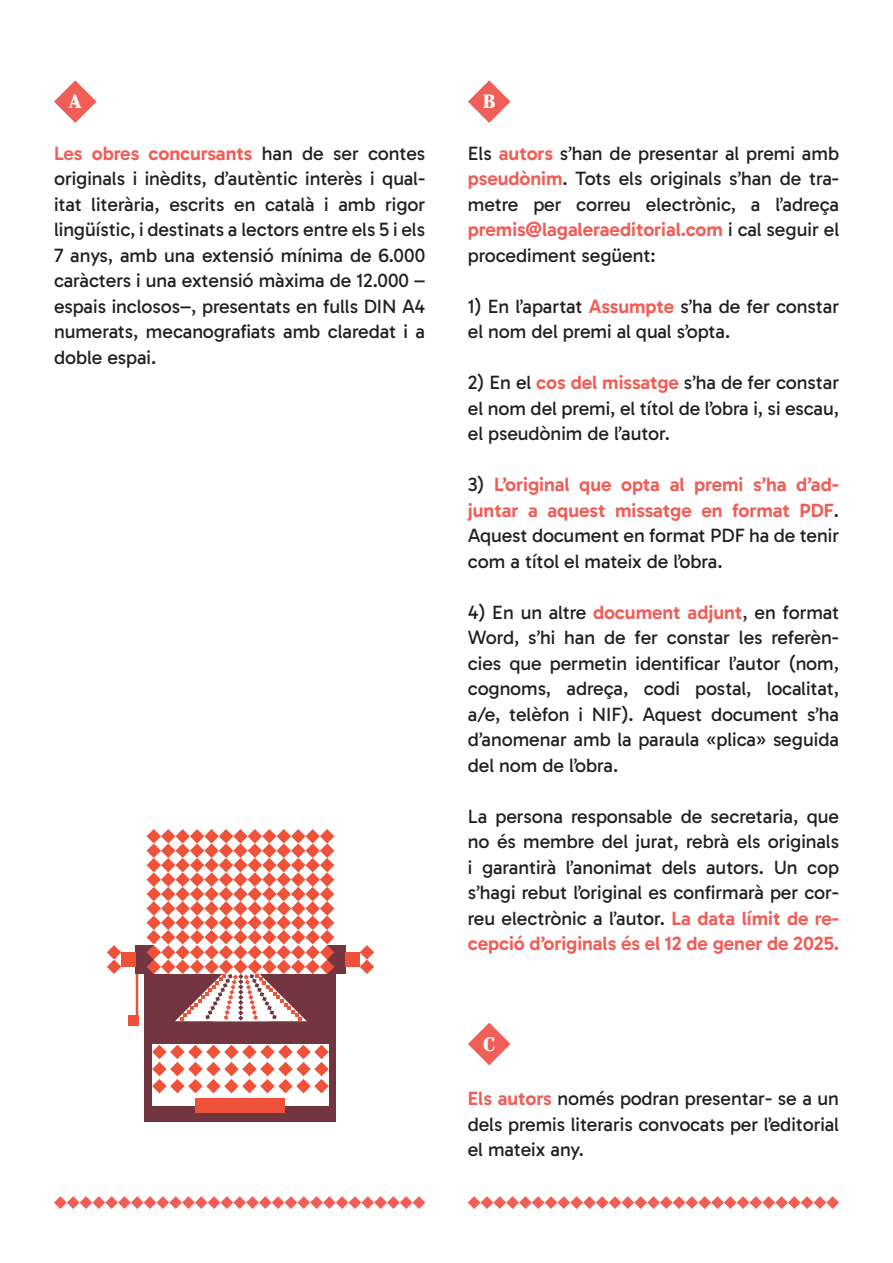
<style>
.page{position:relative;width:893px;height:1263px;background:#fff}
.page>*{position:absolute;margin:0;border:0;box-sizing:border-box;transform-origin:0 0}
.t1{font:800 21px "Trola";color:#fff}
.t2{font:19.5px/25.5px "Gabarito";letter-spacing:-.005em;color:#231f20;text-align:justify}
.t3{font:600 19.5px/25.5px "Gabarito";letter-spacing:-.005em;color:#f15d57;text-align:justify}
.s1{font-weight:600;color:#f15d57}
.s2{font-weight:400;color:#231f20}
</style>
<div class="page">
<svg style="left:54px;top:1196px;width:371px;height:13px"></svg>
<svg style="left:468px;top:1196px;width:371px;height:13px"></svg>
<svg style="left:54px;top:80px;width:43px;height:43px"></svg>
<svg style="left:468px;top:80px;width:42px;height:43px"></svg>
<svg style="left:468px;top:1023px;width:42px;height:42px"></svg>
<div style="left:145px;top:974px;width:191px;height:147px;background:#73353f"></div>
<div style="left:152px;top:1045px;width:177px;height:61px;background:#fff"></div>
<div style="left:136px;top:945px;width:18px;height:29px;background:#73353f"></div>
<div style="left:327px;top:945px;width:18px;height:29px;background:#73353f"></div>
<svg style="left:152px;top:1045px;width:177px;height:48px"></svg>
<div style="left:196px;top:1099px;width:89px;height:14px;background:#f05139"></div>
<svg style="left:360px;top:945px;width:14px;height:29px"></svg>
<div style="left:345px;top:952px;width:15px;height:15px;background:#f05139"></div>
<div style="left:128px;top:1015px;width:10px;height:11px;background:#f05139"></div>
<svg style="left:107px;top:945px;width:14px;height:29px"></svg>
<div style="left:121px;top:952px;width:15px;height:15px;background:#f05139"></div>
<svg style="left:147px;top:829px;width:187px;height:192px"></svg>
<hr style="left:136px;top:974px;width:2px;height:52px;background:#f05139">
<p class="t1" style="left:69px;top:87px;width:14px">A</p>
<p class="t1" style="left:483px;top:87px;width:15px">B</p>
<p class="t2" style="left:54px;top:140px;width:373px"><span class="s1">Les obres concursants</span> han de ser contes originals i inèdits, d’autèntic interès i qual&shy;itat literària, escrits en català i amb rigor lingüístic, i destinats a lectors entre els 5 i els 7 anys, amb una extensió mínima de 6.000 caràcters i una extensió màxima de 12.000 – espais inclosos–, presentats en fulls DIN A4 numerats, mecanografiats amb claredat i a doble espai.</p>
<p class="t2" style="left:468px;top:140px;width:373px">Els <span class="s1">autors</span> s’han de presentar al premi amb <span class="s1">pseudònim</span>. Tots els originals s’han de tra&shy;metre per correu electrònic, a l’adreça <span class="s1">premis@lagaleraeditorial.com</span> i cal seguir el procediment següent:</p>
<p class="t2" style="left:468px;top:293px;width:373px">1) En l’apartat <span class="s1">Assumpte</span> s’ha de fer constar el nom del premi al qual s’opta.</p>
<p class="t2" style="left:468px;top:370px;width:373px">2) En el <span class="s1">cos del missatge</span> s’ha de fer constar el nom del premi, el títol de l’obra i, si escau, el pseudònim de l’autor.</p>
<p class="t3" style="left:468px;top:472px;width:373px"><span class="s2">3)</span> L’original que opta al premi s’ha d’ad&shy;juntar a aquest missatge en format PDF<span class="s2">.<br>Aquest document en format PDF ha de tenir com a títol el mateix de l’obra.</span></p>
<p class="t2" style="left:468px;top:599px;width:373px">4) En un altre <span class="s1">document adjunt</span>, en format Word, s’hi han de fer constar les referèn&shy;cies que permetin identificar l’autor (nom, cognoms, adreça, codi postal, localitat, a/e, telèfon i NIF). Aquest document s’ha d’anomenar amb la paraula «plica» seguida del nom de l’obra.</p>
<p class="t2" style="left:468px;top:803px;width:373px">La persona responsable de secretaria, que no és membre del jurat, rebrà els originals i garantirà l’anonimat dels autors. Un cop s’hagi rebut l’original es confirmarà per cor&shy;reu electrònic a l’autor. <span class="s1">La data límit de re&shy;cepció d’originals és el 12 de gener de 2025.</span></p>
<p class="t1" style="left:483px;top:1029px;width:14px">C</p>
<p class="t2" style="left:468px;top:1086px;width:373px"><span class="s1">Els autors</span> només podran presentar- se a un dels premis literaris convocats per l’editorial el mateix any.</p>
</div>
